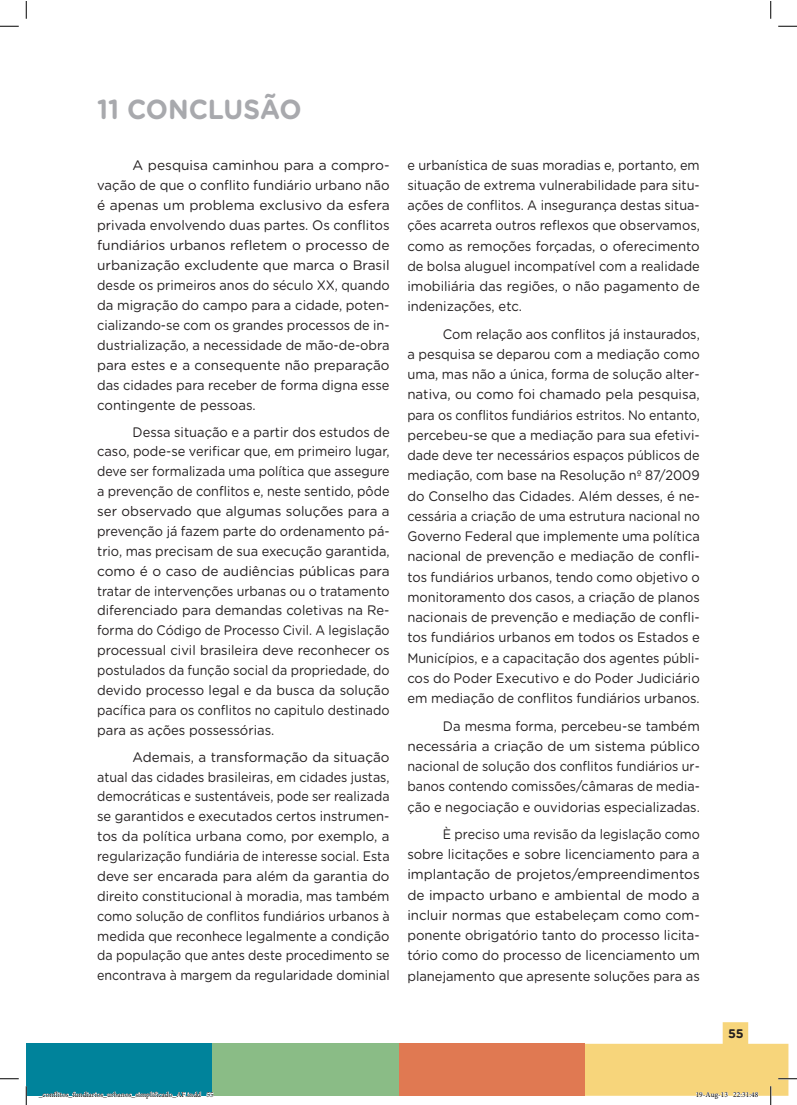
<style>
.page{position:relative;width:797px;height:1105px;background:#fff}
.page>*{position:absolute;margin:0;border:0;box-sizing:border-box;transform-origin:0 0}
.t1{font:700 27.5px "Gotham Rounded";color:#a8a9ad;scale:.95 1}
.t2{font:13.75px/20.2px "Gotham Rounded";color:#231f20;text-align:justify;scale:.93 1}
.t3{font:13.75px/20px "Gotham Rounded";color:#231f20;text-align:justify}
.t4{font:13.75px/19.9px "Gotham Rounded";color:#231f20;text-align:justify;scale:.94 1}
.t5{font:13.75px/20.2px "Gotham Rounded";color:#231f20;text-align:justify;scale:.91 1}
.t6{font:13.75px/20.2px "Gotham Rounded";color:#231f20;text-align:justify;scale:.95 1}
.t7{font:700 12.5px "Gotham Rounded";color:#231f20}
.t8{font:7.5px "Minion Pro";color:#000}
</style>
<div class="page">
<div style="left:26px;top:1044px;width:186px;height:52px;background:#00839b"></div>
<div style="left:398px;top:1044px;width:186px;height:52px;background:#e07952"></div>
<div style="left:212px;top:1044px;width:186px;height:52px;background:#8abc86"></div>
<svg style="left:0;top:25px;width:19px;height:2px"></svg>
<svg style="left:778px;top:25px;width:18px;height:2px"></svg>
<svg style="left:0;top:1078px;width:19px;height:1px"></svg>
<svg style="left:25px;top:1px;width:2px;height:18px"></svg>
<svg style="left:25px;top:1086px;width:2px;height:19px"></svg>
<svg style="left:770px;top:1px;width:1px;height:18px"></svg>
<svg style="left:42px;top:1091px;width:172px;height:5px"></svg>
<svg style="left:584px;top:1022px;width:212px;height:83px"></svg>
<h1 class="t1" style="left:97px;top:89px;width:217px">11 CONCLUSÃO</h1>
<p class="t3" style="left:97px;top:154px;width:294px;text-indent:35px">A pesquisa caminhou para a compro&shy;vação de que o conflito fundiário urbano não é apenas um problema exclusivo da esfera privada envolvendo duas partes. Os conflitos fundiários urbanos refletem o processo de urbanização excludente que marca o Brasil desde os primeiros anos do século XX, quando da migração do campo para a cidade, poten&shy;cializando-se com os grandes processos de in&shy;dustrialização, a necessidade de mão-de-obra para estes e a consequente não preparação das cidades para receber de forma digna esse contingente de pessoas.</p>
<p class="t4" style="left:97px;top:421px;width:313px;text-indent:35px">Dessa situação e a partir dos estudos de caso, pode-se verificar que, em primeiro lugar, deve ser formalizada uma política que assegure a prevenção de conflitos e, neste sentido, pôde ser observado que algumas soluções para a prevenção já fazem parte do ordenamento pá&shy;trio, mas precisam de sua execução garantida, como é o caso de audiências públicas para tratar de intervenções urbanas ou o tratamento diferenciado para demandas coletivas na Re&shy;forma do Código de Processo Civil. A legislação processual civil brasileira deve reconhecer os postulados da função social da propriedade, do devido processo legal e da busca da solução pacífica para os conflitos no capitulo destinado para as ações possessórias.</p>
<p class="t3" style="left:97px;top:746px;width:294px;text-indent:35px">Ademais, a transformação da situação atual das cidades brasileiras, em cidades justas, democráticas e sustentáveis, pode ser realizada se garantidos e executados certos instrumen&shy;tos da política urbana como, por exemplo, a regularização fundiária de interesse social. Esta deve ser encarada para além da garantia do direito constitucional à moradia, mas também como solução de conflitos fundiários urbanos à medida que reconhece legalmente a condição da população que antes deste procedimento se encontrava à margem da regularidade dominial</p>
<p class="t2" style="left:407px;top:154px;width:316px">e urbanística de suas moradias e, portanto, em situação de extrema vulnerabilidade para situ&shy;ações de conflitos. A insegurança destas situa&shy;ções acarreta outros reflexos que observamos, como as remoções forçadas, o oferecimento de bolsa aluguel incompatível com a realidade imobiliária das regiões, o não pagamento de indenizações, etc.</p>
<p class="t2" style="left:407px;top:323px;width:316px;text-indent:35px">Com relação aos conflitos já instaurados, a pesquisa se deparou com a mediação como uma, mas não a única, forma de solução alter&shy;nativa, ou como foi chamado pela pesquisa, para os conflitos fundiários estritos. No entanto, percebeu-se que a mediação para sua efetivi&shy;dade deve ter necessários espaços públicos de mediação, com base na Resolução nº 87/2009 do Conselho das Cidades. Além desses, é ne&shy;cessária a criação de uma estrutura nacional no Governo Federal que implemente uma política nacional de prevenção e mediação de confli&shy;tos fundiários urbanos, tendo como objetivo o monitoramento dos casos, a criação de planos nacionais de prevenção e mediação de confli&shy;tos fundiários urbanos em todos os Estados e Municípios, e a capacitação dos agentes públi&shy;cos do Poder Executivo e do Poder Judiciário em mediação de conflitos fundiários urbanos.</p>
<p class="t6" style="left:407px;top:715px;width:309px;text-indent:35px">Da mesma forma, percebeu-se também necessária a criação de um sistema público nacional de solução dos conflitos fundiários ur&shy;banos contendo comissões/câmaras de media&shy;ção e negociação e ouvidorias especializadas.</p>
<p class="t5" style="left:407px;top:823px;width:323px;text-indent:35px">È preciso uma revisão da legislação como sobre licitações e sobre licenciamento para a implantação de projetos/empreendimentos de impacto urbano e ambiental de modo a incluir normas que estabeleçam como com&shy;ponente obrigatório tanto do processo licita&shy;tório como do processo de licenciamento um planejamento que apresente soluções para as</p>
<p class="t7" style="left:728px;top:1024px;width:17px">55</p>
<p class="t8" style="left:39px;top:1090px;width:176px">_conflitos_fundiarios_urbanos_simplificado_AF.indd 55</p>
<p class="t8" style="left:695px;top:1090px;width:64px">19-Aug-13 22:31:48</p>
</div>
